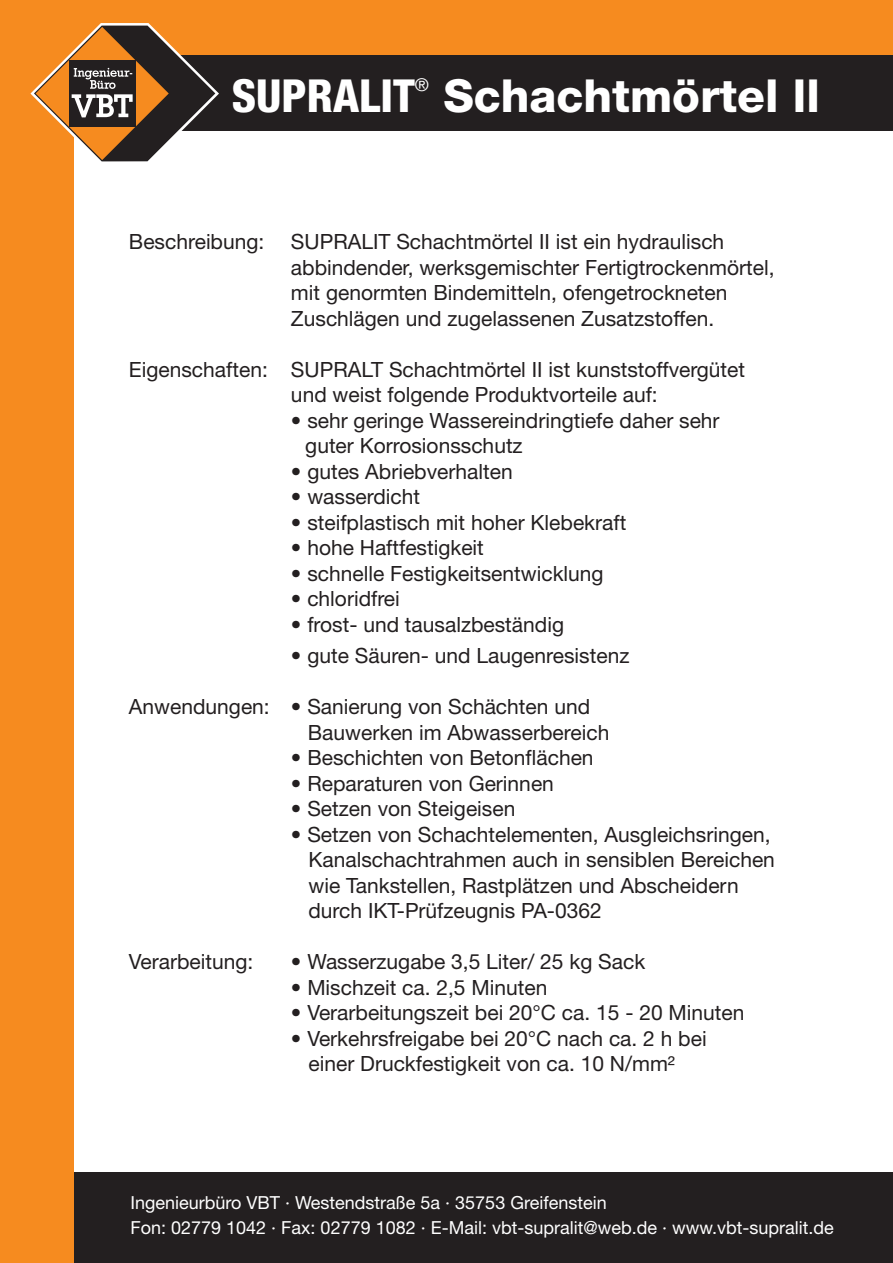
<style>
.page{position:relative;width:893px;height:1263px;background:#fff}
.page>*{position:absolute;margin:0;border:0;box-sizing:border-box;transform-origin:0 0}
.t1{font:800 45.6px "Helvetica Neue";color:#fff}
.t2{font:800 condensed 45.6px "Helvetica Neue";color:#fff}
.t3{font:21px/25.5px "Helvetica Neue";color:#231f20}
.t4{font:18px/25.5px "Helvetica Neue";color:#fff}
.t5{font:17.7px "Helvetica Neue";color:#fff}
</style>
<div class="page">
<div style="left:0;top:1172px;width:893px;height:91px;background:#231f20"></div>
<div style="left:0;top:53px;width:893px;height:78px;background:#231f20"></div>
<div style="left:0;top:0;width:893px;height:54px;background:#f68b1f"></div>
<div style="left:0;top:53px;width:74px;height:1210px;background:#f68b1f"></div>
<svg style="left:30px;top:23px;width:189px;height:139px"></svg>
<h1 class="t2" style="left:232px;top:67px;width:185px">SUPRALIT</h1>
<p class="t5" style="left:415px;top:74px;width:16px">®</p>
<h1 class="t1" style="left:443px;top:68px;width:378px">Schachtmörtel ll</h1>
<p class="t3" style="left:129px;top:229px;width:137px">Beschreibung:</p>
<p class="t3" style="left:291px;top:229px;width:485px">SUPRALIT Schachtmörtel II ist ein hydraulisch abbindender, werksgemischter Fertigtrockenmörtel, mit genormten Bindemitteln, ofengetrockneten Zuschlägen und zugelassenen Zusatzstoffen.</p>
<p class="t3" style="left:291px;top:356px;width:456px;text-indent:-162px">Eigenschaften: SUPRALT Schachtmörtel II ist kunststoffvergütet und weist folgende Produktvorteile auf:</p>
<p class="t3" style="left:305px;top:407px;width:416px;text-indent:-14px">• sehr geringe Wassereindringtiefe daher sehr guter Korrosionsschutz</p>
<p class="t3" style="left:291px;top:458px;width:223px">• gutes Abriebverhalten</p>
<p class="t3" style="left:291px;top:484px;width:131px">• wasserdicht</p>
<p class="t3" style="left:291px;top:509px;width:337px">• steifplastisch mit hoher Klebekraft</p>
<p class="t3" style="left:291px;top:535px;width:194px">• hohe Haftfestigkeit</p>
<p class="t3" style="left:291px;top:560px;width:314px">• schnelle Festigkeitsentwicklung</p>
<p class="t3" style="left:291px;top:586px;width:110px">• chloridfrei</p>
<p class="t3" style="left:291px;top:611px;width:275px">• frost- und tausalzbeständig</p>
<p class="t3" style="left:291px;top:643px;width:340px">• gute Säuren- und Laugenresistenz</p>
<p class="t3" style="left:308px;top:694px;width:303px;text-indent:-179px">Anwendungen: • Sanierung von Schächten und<br>Bauwerken im Abwasserbereich</p>
<p class="t3" style="left:291px;top:745px;width:304px">• Beschichten von Betonflächen</p>
<p class="t3" style="left:291px;top:770px;width:264px">• Reparaturen von Gerinnen</p>
<p class="t3" style="left:291px;top:796px;width:226px">• Setzen von Steigeisen</p>
<p class="t3" style="left:308px;top:821px;width:468px;text-indent:-18px">• Setzen von Schachtelementen, Ausgleichsringen, Kanalschachtrahmen auch in sensiblen Bereichen wie Tankstellen, Rastplätzen und Abscheidern durch IKT-Prüfzeugnis PA-0362</p>
<p class="t3" style="left:129px;top:949px;width:126px">Verarbeitung:</p>
<p class="t3" style="left:291px;top:949px;width:356px">• Wasserzugabe 3,5 Liter/ 25 kg Sack</p>
<p class="t3" style="left:291px;top:974px;width:258px">• Mischzeit ca. 2,5 Minuten</p>
<p class="t3" style="left:291px;top:1000px;width:455px">• Verarbeitungszeit bei 20°C ca. 15 - 20 Minuten</p>
<p class="t3" style="left:308px;top:1025px;width:400px;text-indent:-18px">• Verkehrsfreigabe bei 20°C nach ca. 2 h bei einer Druckfestigkeit von ca. 10 N/mm²</p>
<p class="t4" style="left:131px;top:1189px;width:705px">Ingenieurbüro VBT · Westendstraße 5a · 35753 Greifenstein<br>Fon: 02779 1042 · Fax: 02779 1082 · E-Mail: vbt-supralit@web.de · www.vbt-supralit.de</p>
</div>
